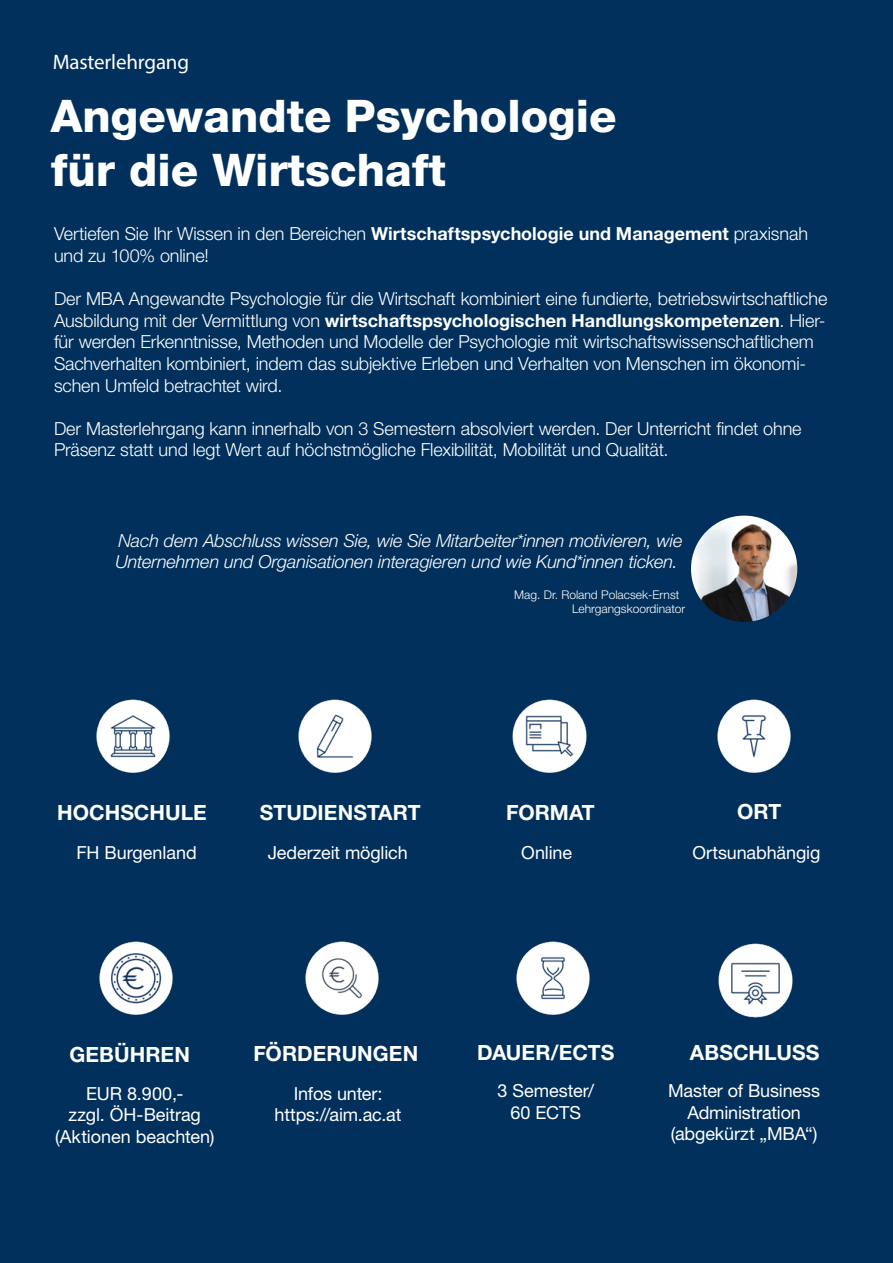
<style>
.page{position:relative;width:893px;height:1263px;background:#00305b}
.page>*{position:absolute;margin:0;border:0;box-sizing:border-box;transform-origin:0 0}
.t1{font:800 45px/54px "Helvetica Neue LT Std";color:#fff}
.t2{font:700 21px "Helvetica Neue LT Std";color:#fff}
.t3{font:21px "Myriad Pro";letter-spacing:-.005em;color:#fff}
.t4{font:300 18px/21.6px "Helvetica Neue LT Std";letter-spacing:-.005em;color:#fff}
.t5{font:18px/21.6px "Helvetica Neue LT Std";letter-spacing:-.005em;color:#fff;text-align:center}
.t6{font:italic 300 18px/21.6px "Helvetica Neue LT Std";letter-spacing:-.005em;color:#fff}
.t7{font:300 12px/14.4px "Helvetica Neue LT Std";color:#fff}
.s1{font-weight:700}
</style>
<div class="page">
<img style="left:99px;top:941px;width:74px;height:74px">
<img style="left:718px;top:943px;width:75px;height:75px">
<img style="left:516px;top:941px;width:74px;height:74px">
<img style="left:305px;top:941px;width:74px;height:74px">
<img style="left:512px;top:699px;width:75px;height:74px">
<img style="left:717px;top:699px;width:74px;height:74px">
<img style="left:298px;top:699px;width:74px;height:74px">
<img style="left:96px;top:699px;width:74px;height:74px">
<img style="left:691px;top:516px;width:106px;height:106px;border-radius:53px">
<p class="t3" style="left:53px;top:49px;width:138px">Masterlehrgang</p>
<h1 class="t1" style="left:51px;top:89px;width:567px">Angewandte Psychologie für die Wirtschaft</h1>
<p class="t4" style="left:54px;top:223px;width:755px">Vertiefen Sie Ihr Wissen in den Bereichen <span class="s1">Wirtschaftspsychologie und Management</span> praxisnah und zu 100% online!</p>
<p class="t4" style="left:54px;top:288px;width:775px">Der MBA Angewandte Psychologie für die Wirtschaft kombiniert eine fundierte, betriebswirtschaftliche Ausbildung mit der Vermittlung von <span class="s1">wirtschaftspsychologischen Handlungskompetenzen</span>. Hier&shy;für werden Erkenntnisse, Methoden und Modelle der Psychologie mit wirtschaftswissenschaftlichem Sachverhalten kombiniert, indem das subjektive Erleben und Verhalten von Menschen im ökonomi&shy;schen Umfeld betrachtet wird.</p>
<p class="t4" style="left:54px;top:417px;width:749px">Der Masterlehrgang kann innerhalb von 3 Semestern absolviert werden. Der Unterricht findet ohne<br>Präsenz statt und legt Wert auf höchstmögliche Flexibilität, Mobilität und Qualität.</p>
<p class="t6" style="left:115px;top:529px;width:568px">Nach dem Abschluss wissen Sie, wie Sie Mitarbeiter*innen motivieren, wie<br>Unternehmen und Organisationen interagieren und wie Kund*innen ticken.</p>
<p class="t7" style="left:572px;top:587px;width:115px;text-indent:-58px">Mag. Dr. Roland Polacsek-Ernst<br>Lehrgangskoordinator</p>
<p class="t2" style="left:57px;top:799px;width:151px">HOCHSCHULE</p>
<p class="t2" style="left:260px;top:799px;width:162px">STUDIENSTART</p>
<p class="t5" style="left:76px;top:842px;width:122px">FH Burgenland</p>
<p class="t5" style="left:268px;top:842px;width:142px">Jederzeit möglich</p>
<p class="t2" style="left:506px;top:799px;width:90px">FORMAT</p>
<p class="t2" style="left:737px;top:799px;width:46px">ORT</p>
<p class="t5" style="left:521px;top:842px;width:52px">Online</p>
<p class="t5" style="left:692px;top:842px;width:129px">Ortsunabhängig</p>
<p class="t2" style="left:69px;top:1042px;width:122px">GEBÜHREN</p>
<p class="t2" style="left:254px;top:1040px;width:166px">FÖRDERUNGEN</p>
<p class="t5" style="left:55px;top:1082px;width:161px">EUR 8.900,-<br>zzgl. ÖH-Beitrag (Aktionen beachten)</p>
<p class="t5" style="left:275px;top:1082px;width:128px">Infos unter: https://aim.ac.at</p>
<p class="t2" style="left:477px;top:1039px;width:139px">DAUER/ECTS</p>
<p class="t2" style="left:690px;top:1039px;width:131px">ABSCHLUSS</p>
<p class="t5" style="left:497px;top:1080px;width:98px">3 Semester/<br>60 ECTS</p>
<p class="t5" style="left:668px;top:1080px;width:154px">Master of Business<br>Administration (abgekürzt „MBA“)</p>
</div>
